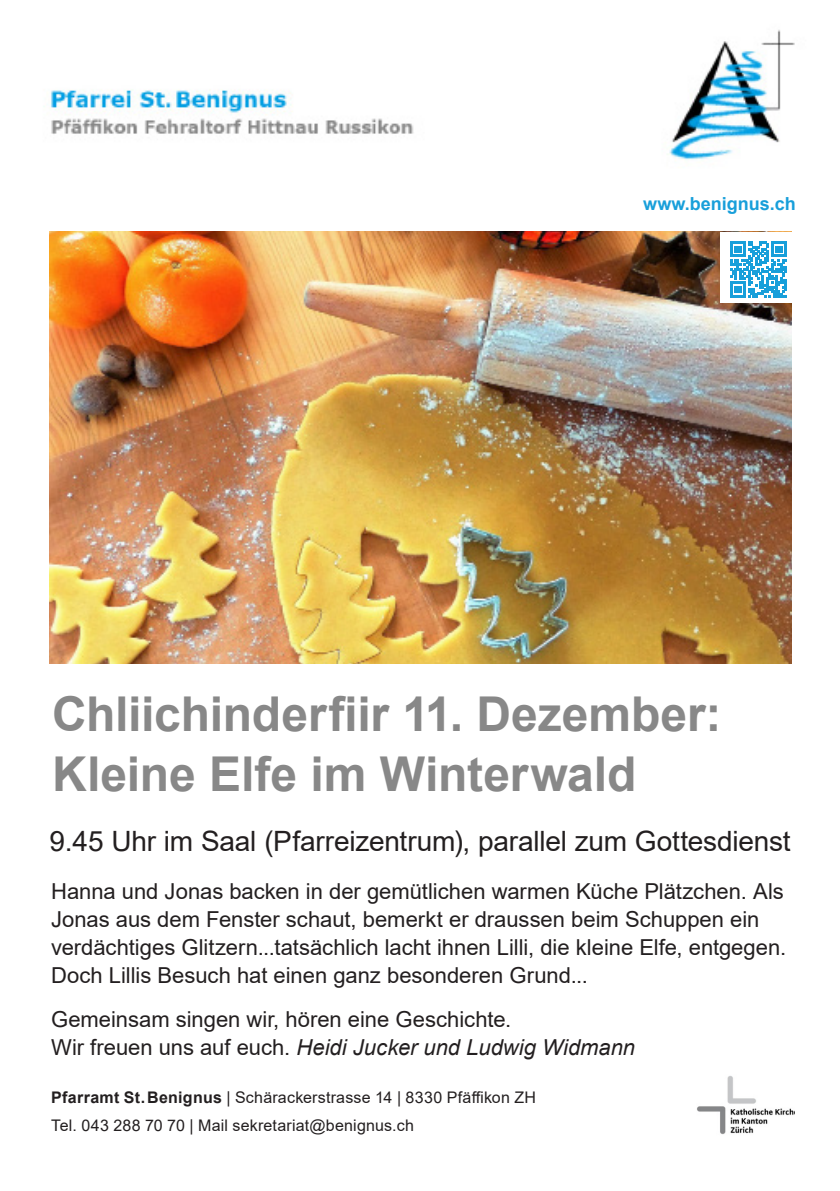
<style>
.page{position:relative;width:840px;height:1191px;background:#fff}
.page>*{position:absolute;margin:0;border:0;box-sizing:border-box;transform-origin:0 0}
.Front_Titel_fett{font:700 48px/60px "Arial";letter-spacing:-.005em;color:#888}
.Front_Untertitel{font:28px "Arial";letter-spacing:-.01em;color:#231f20}
.Front_Kurzinfo{font:22px/28px "Arial";color:#231f20}
.Front_Kurzinfo-2{font:italic 22px "Arial";color:#231f20}
.t1{font:700 18px "Arial";color:#189fda}
.t2{font:16px/28px "Arial";letter-spacing:.01em;color:#231f20}
.s1{font-style:normal}
.s2{font-weight:700}
</style>
<div class="page">
<img style="left:43px;top:30px;width:752px;height:130px">
<img style="left:697px;top:1076px;width:97px;height:59px">
<img style="left:50px;top:231px;width:741px;height:433px">
<div style="left:720px;top:232px;width:75px;height:71px;background:#fff"></div>
<svg style="left:730px;top:241px;width:56px;height:56px"></svg>
<p class="t1" style="left:643px;top:191px;width:154px">www.benignus.ch</p>
<p class="Front_Titel_fett" style="left:52px;top:684px;width:670px">Chliichinderfiir 11. Dezember:<br>Kleine Elfe im Winterwald</p>
<p class="Front_Untertitel" style="left:50px;top:822px;width:742px">9.45 Uhr im Saal (Pfarreizentrum), parallel zum Gottesdienst</p>
<p class="Front_Kurzinfo" style="left:51px;top:877px;width:736px">Hanna und Jonas backen in der gemütlichen warmen Küche Plätzchen. Als Jonas aus dem Fenster schaut, bemerkt er draussen beim Schuppen ein verdächtiges Glitzern...tatsächlich lacht ihnen Lilli, die kleine Elfe, entgegen.<br>Doch Lillis Besuch hat einen ganz besonderen Grund...</p>
<p class="Front_Kurzinfo" style="left:51px;top:1005px;width:461px">Gemeinsam singen wir, hören eine Geschichte.</p>
<p class="Front_Kurzinfo-2" style="left:51px;top:1033px;width:585px"><span class="s1">Wir freuen uns auf euch.</span> Heidi Jucker und Ludwig Widmann</p>
<p class="t2" style="left:51px;top:1083px;width:486px"><span class="s2">Pfarramt St.Benignus</span> | Schärackerstrasse 14 | 8330 Pfäffikon ZH<br>Tel. 043 288 70 70 | Mail sekretariat@benignus.ch</p>
</div>
